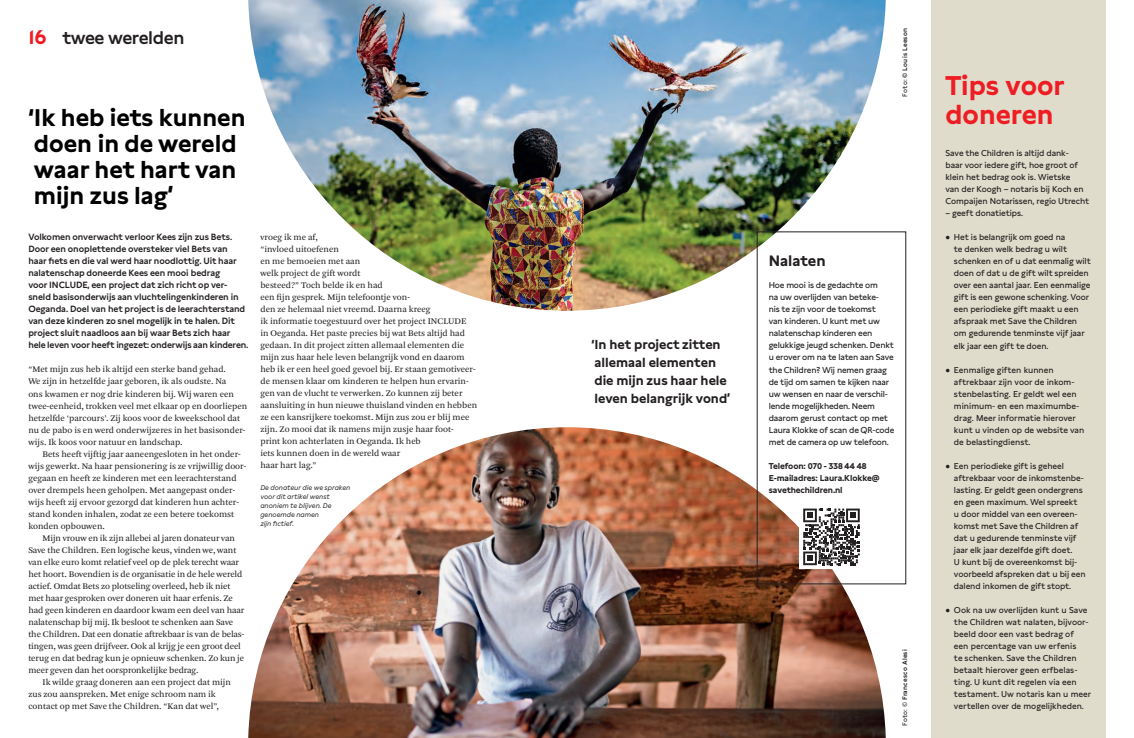
<style>
.page{position:relative;width:1134px;height:738px;background:#fff}
.page>*{position:absolute;margin:0;border:0;box-sizing:border-box;transform-origin:0 0}
.t1{font:700 27px/29px "Lynstone";color:#ee1d23}
.t2{font:700 24px/26px "Lynstone";color:#000001}
.t3{font:600 18px "Lynstone";letter-spacing:-.02em;color:#231f20}
.t4{font:700 15px "Lynstone";color:#231f20}
.t5{font:700 13px/18px "Lynstone";color:#231f20}
.t6{font:9px/12px "Arnhem Blond";color:#231f20}
.t7{font:600 9px/12px "Lynstone";letter-spacing:-.01em;color:#231f20}
.t8{font:8.5px/12px "Lynstone";letter-spacing:-.01em;color:#231f20}
.t9{font:700 8.5px/12px "Lynstone";letter-spacing:-.01em;color:#231f20}
.t10{font:italic 7px/9px "Lynstone";color:#231f20}
.t11{font:600 6.5px "Lynstone";letter-spacing:.035em;color:#231f20}
.s1{font-weight:700;font-size:20px;color:#ee1d23}
.s2{font-weight:400}
.s3{font-family:"Circular Std"}
</style>
<div class="page">
<img style="left:248px;top:427px;width:638px;height:310px">
<img style="left:248px;top:0;width:638px;height:310px">
<div style="left:931px;top:0;width:175px;height:737px;background:#e0dccb"></div>
<svg style="left:799px;top:504px;width:65px;height:64px"></svg>
<p class="t3" style="left:28px;top:26px;width:158px"><span class="s1">16</span> twee werelden</p>
<p class="t2" style="left:28px;top:105px;width:219px">‘ Ik heb iets kunnen doen in de wereld waar het hart van mijn zus lag’</p>
<p class="t7" style="left:28px;top:231px;width:222px">Volkomen onverwacht verloor Kees zijn zus Bets.<br>Door een onoplettende oversteker viel Bets van<br>haar fiets en die val werd haar noodlottig. Uit haar nalatenschap doneerde Kees een mooi bedrag<br>voor INCLUDE, een project dat zich richt op ver&shy;sneld basisonderwijs aan vluchtelingenkinderen in Oeganda. Doel van het project is de leerachterstand van deze kinderen zo snel mogelijk in te halen. Dit project sluit naadloos aan bij waar Bets zich haar hele leven voor heeft ingezet: onderwijs aan kinderen.</p>
<p class="t6" style="left:28px;top:363px;width:199px">“Met mijn zus heb ik altijd een sterke band gehad.</p>
<p class="t6" style="left:28px;top:375px;width:200px">We zijn in hetzelfde jaar geboren, ik als oudste. Na</p>
<p class="t6" style="left:28px;top:387px;width:207px">ons kwamen er nog drie kinderen bij. Wij waren een</p>
<p class="t6" style="left:28px;top:399px;width:221px">twee-eenheid, trokken veel met elkaar op en doorliepen</p>
<p class="t6" style="left:28px;top:411px;width:213px">hetzelfde ‘parcours’. Zij koos voor de kweekschool dat</p>
<p class="t6" style="left:28px;top:423px;width:219px">nu de pabo is en werd onderwijzeres in het basisonder-</p>
<p class="t6" style="left:28px;top:435px;width:156px">wijs. Ik koos voor natuur en landschap.</p>
<p class="t6" style="left:43px;top:447px;width:200px">Bets heeft vijftig jaar aaneengesloten in het onder-</p>
<p class="t6" style="left:28px;top:459px;width:219px">wijs gewerkt. Na haar pensionering is ze vrijwillig door-</p>
<p class="t6" style="left:28px;top:471px;width:210px">gegaan en heeft ze kinderen met een leerachterstand</p>
<p class="t6" style="left:28px;top:483px;width:208px">over drempels heen geholpen. Met aangepast onder-</p>
<p class="t6" style="left:28px;top:495px;width:212px">wijs heeft zij ervoor gezorgd dat kinderen hun achter-</p>
<p class="t6" style="left:28px;top:507px;width:207px">stand konden inhalen, zodat ze een betere toekomst</p>
<p class="t6" style="left:28px;top:519px;width:78px">konden opbouwen.</p>
<p class="t6" style="left:43px;top:531px;width:194px">Mijn vrouw en ik zijn allebei al jaren donateur van</p>
<p class="t6" style="left:28px;top:543px;width:210px">Save the Children. Een logische keus, vinden we, want</p>
<p class="t6" style="left:28px;top:555px;width:212px">van elke euro komt relatief veel op de plek terecht waar</p>
<p class="t6" style="left:28px;top:567px;width:216px">het hoort. Bovendien is de organisatie in de hele wereld</p>
<p class="t6" style="left:28px;top:579px;width:204px">actief. Omdat Bets zo plotseling overleed, heb ik niet</p>
<p class="t6" style="left:28px;top:591px;width:206px">met haar gesproken over doneren uit haar erfenis. Ze</p>
<p class="t6" style="left:28px;top:603px;width:218px">had geen kinderen en daardoor kwam een deel van haar</p>
<p class="t6" style="left:28px;top:615px;width:206px">nalatenschap bij mij. Ik besloot te schenken aan Save</p>
<p class="t6" style="left:28px;top:627px;width:217px">the Children. Dat een donatie aftrekbaar is van de belas-</p>
<p class="t6" style="left:28px;top:639px;width:214px">tingen, was geen drijfveer. Ook al krijg je een groot deel</p>
<p class="t6" style="left:28px;top:651px;width:217px">terug en dat bedrag kun je opnieuw schenken. Zo kun je</p>
<p class="t6" style="left:28px;top:663px;width:172px">meer geven dan het oorspronkelijke bedrag.</p>
<p class="t6" style="left:43px;top:675px;width:190px">Ik wilde graag doneren aan een project dat mijn</p>
<p class="t6" style="left:28px;top:687px;width:189px">zus zou aanspreken. Met enige schroom nam ik</p>
<p class="t6" style="left:28px;top:699px;width:192px">contact op met Save the Children. “Kan dat wel”,</p>
<p class="t6" style="left:260px;top:231px;width:218px">vroeg ik me af,<br>“invloed uitoefenen<br>en me bemoeien met aan<br>welk project de gift wordt<br>besteed?” Toch belde ik en had<br>een fijn gesprek. Mijn telefoontje von-<br>den ze helemaal niet vreemd. Daarna kreeg<br>ik informatie toegestuurd over het project INCLUDE<br>in Oeganda. Het paste precies bij wat Bets altijd had gedaan. In dit project zitten allemaal elementen die mijn zus haar hele leven belangrijk vond en daarom heb ik er een heel goed gevoel bij. Er staan gemotiveer&shy;de mensen klaar om kinderen te helpen hun ervarin&shy;gen van de vlucht te verwerken. Zo kunnen zij beter aansluiting in hun nieuwe thuisland vinden en hebben ze een kansrijkere toekomst. Mijn zus zou er blij mee zijn. Zo mooi dat ik namens mijn zusje haar foot-<br>print kon achterlaten in Oeganda. Ik heb<br>iets kunnen doen in de wereld waar<br>haar hart lag.”</p>
<p class="t10" style="left:260px;top:482px;width:91px">De donateur die we spraken voor dit artikel wenst anoniem te blijven. De genoemde namen<br>zijn fictief.</p>
<p class="t5" style="left:591px;top:335px;width:140px">‘ In het project zitten allemaal elementen die mijn zus haar hele leven belangrijk vond’</p>
<p class="t11" style="left:901px;top:96px;width:70px;rotate:-90deg"><span class="s2">Foto:</span> © Louis Leeson</p>
<p class="t4" style="left:769px;top:252px;width:58px">Nalaten</p>
<p class="t8" style="left:769px;top:279px;width:127px">Hoe mooi is de gedachte om<br>na uw overlijden van beteke-<br>nis te zijn voor de toekomst<br>van kinderen. U kunt met uw nalatenschap kinderen een gelukkige jeugd schenken. Denkt u erover om na te laten aan Save the Children? Wij nemen graag de tijd om samen te kijken naar uw wensen en naar de ve rschil&shy;lende mogelijkheden. Neem daarom gerust contact op met<br>Laura Klokke of scan de QR-code met de camera op uw telefoon.</p>
<p class="t9" style="left:769px;top:459px;width:113px">Telefoon: 070 - 338 44 48<br>E-mailadres: Laura.Klokke@ savethechildren.nl</p>
<p class="t11" style="left:901px;top:725px;width:78px;rotate:-90deg"><span class="s2">Foto:</span> <span class="s2">©</span> Francesco Alesi</p>
<p class="t1" style="left:945px;top:71px;width:121px">Tips voor doneren</p>
<p class="t8" style="left:945px;top:147px;width:145px">Save the Children is altijd dank-<br>baar voor iedere gift, hoe groot of klein het bedrag ook is. Wietske<br>van der Koogh – notaris bij Koch en Compaijen Notarissen, regio Utrecht</p>
<p class="t8" style="left:945px;top:207px;width:79px">– geeft donatietips.</p>
<p class="t8" style="left:954px;top:231px;width:138px;text-indent:-8px"><span class="s3">•</span> Het is belangrijk om goed na<br>te denken welk bedrag u wilt schenken en of u dat eenmalig wilt doen of dat u de gift wilt spreiden over een aantal jaar. Een eenmalige gift is een gewone schenking. Voor een periodieke gift maakt u een afspraak met Save the Children om gedurende tenminste vijf jaar elk jaar een gift te doen.</p>
<p class="t8" style="left:954px;top:363px;width:132px;text-indent:-8px"><span class="s3">•</span> Eenmalige giften kunnen aftrekbaar zijn voor de inkom&shy;stenbelasting. Er geldt wel een minimum- en een maximumbe&shy;drag. Meer informatie hierover kunt u vinden op de website van de belastingdienst.</p>
<p class="t8" style="left:954px;top:459px;width:133px;text-indent:-8px"><span class="s3">•</span> Een periodieke gift is geheel aftrekbaar voor de inkomstenbe&shy;lasting. Er geldt geen ondergrens en geen maximum. Wel spreekt<br>u door middel van een overeen&shy;komst met Save the Children af dat u gedurende tenminste vijf jaar elk jaar dezelfde gift doet.<br>U kunt bij de overeenkomst bij&shy;voorbeeld afspreken dat u bij een dalend inkomen de gift stopt.</p>
<p class="t8" style="left:954px;top:603px;width:139px;text-indent:-8px"><span class="s3">•</span> Ook na uw overlijden kunt u Save the Children wat nalaten, bijvoor&shy;beeld door een vast bedrag of<br>een percentage van uw erfenis<br>te schenken. Save the Children betaalt hierover geen erfbelas&shy;ting. U kunt dit regelen via een testament. Uw notaris kan u meer vertellen over de mogelijkheden.</p>
</div>
